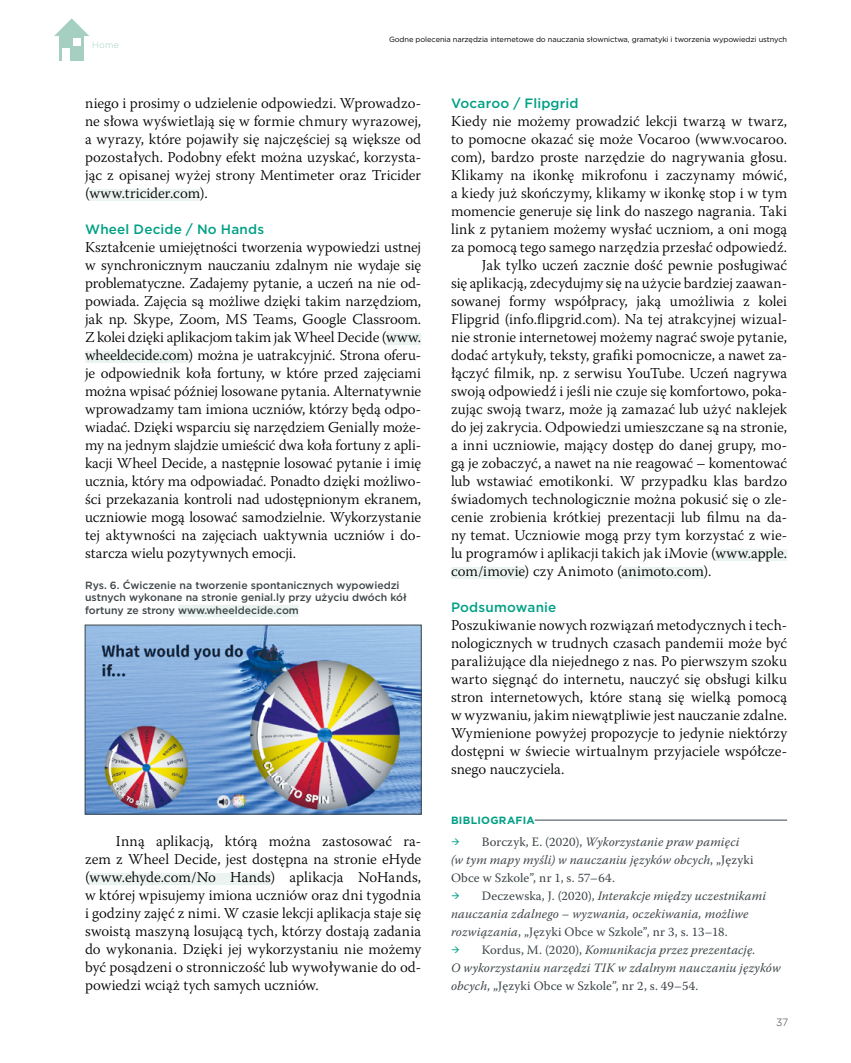
<style>
.page{position:relative;width:851px;height:1063px;background:#fff}
.page>*{position:absolute;margin:0;border:0;box-sizing:border-box;transform-origin:0 0}
.t1{font:300 15px/18px "Warnock Pro";letter-spacing:.005em;color:#000;text-align:justify}
.t2{font:500 13.5px "Gotham";letter-spacing:.015em;color:#00a085}
.t3{font:italic 12.75px/18px "Warnock Pro";letter-spacing:.01em;color:#3d4548}
.t4{font:500 10.5px/12.6px "Gotham";color:#3d4548}
.t5{font:700 10.5px "Gotham";letter-spacing:.025em;color:#00a085}
.t6{font:300 10.5px "Gotham";color:#3d4548}
.t7{font:300 8.85px "Gotham";color:#a4cfc1}
.t8{font:7.5px "Gotham";letter-spacing:-.01em;color:#000}
.s1{font-style:normal}
</style>
<div class="page">
<div style="left:59px;top:36px;width:25px;height:25px;background:#a4cfc1"></div>
<svg style="left:54px;top:18px;width:35px;height:18px"></svg>
<div style="left:73px;top:38px;width:7px;height:8px;background:#fff"></div>
<div style="left:62px;top:48px;width:8px;height:12px;background:#fff"></div>
<div style="left:89px;top:189px;width:111px;height:12px;background:#ebf4f1"></div>
<div style="left:386px;top:333px;width:35px;height:12px;background:#ebf4f1"></div>
<div style="left:85px;top:351px;width:103px;height:12px;background:#ebf4f1"></div>
<div style="left:178px;top:605px;width:121px;height:12px;background:#ebf4f1"></div>
<div style="left:89px;top:873px;width:181px;height:12px;background:#ebf4f1"></div>
<div style="left:715px;top:549px;width:72px;height:12px;background:#ebf4f1"></div>
<div style="left:451px;top:567px;width:73px;height:12px;background:#ebf4f1"></div>
<div style="left:621px;top:567px;width:82px;height:12px;background:#ebf4f1"></div>
<hr style="left:451px;top:820px;width:336px;height:1px;background:#3d4548">
<div style="left:451px;top:810px;width:83px;height:18px;background:#fff"></div>
<img style="left:87px;top:627px;width:332px;height:185px">
<p class="t7" style="left:92px;top:39px;width:28px">Home</p>
<p class="t8" style="left:389px;top:35px;width:399px">Godne polecenia narzędzia internetowe do nauczania słownictwa, gramatyki i tworzenia wypowiedzi ustnych</p>
<p class="t1" style="left:85px;top:94px;width:337px">niego i prosimy o udzielenie odpowiedzi. Wprowadzo&shy;ne słowa wyświetlają się w formie chmury wyrazowej, a wyrazy, które pojawiły się najczęściej są większe od pozostałych. Podobny efekt można uzyskać, korzysta&shy;jąc z opisanej wyżej strony Mentimeter oraz Tricider (www.tricider.com).</p>
<p class="t2" style="left:85px;top:220px;width:181px">Wheel Decide / No Hands</p>
<p class="t1" style="left:85px;top:238px;width:337px">Kształcenie umiejętności tworzenia wypowiedzi ustnej w synchronicznym nauczaniu zdalnym nie wydaje się problematyczne. Zadajemy pytanie, a uczeń na nie od&shy;powiada. Zajęcia są możliwe dzięki takim narzędziom, jak np. Skype, Zoom, MS Teams, Google Classroom.<br>Z kolei dzięki aplikacjom takim jak Wheel Decide (www. wheeldecide.com) można je uatrakcyjnić. Strona oferu&shy;je odpowiednik koła fortuny, w które przed zajęciami można wpisać później losowane pytania. Alternatywnie wprowadzamy tam imiona uczniów, którzy będą odpo&shy;wiadać. Dzięki wsparciu się narzędziem Genially może&shy;my na jednym slajdzie umieścić dwa koła fortuny z apli&shy;kacji Wheel Decide, a następnie losować pytanie i imię ucznia, który ma odpowiadać. Ponadto dzięki możliwo&shy;ści przekazania kontroli nad udostępnionym ekranem, uczniowie mogą losować samodzielnie. Wykorzystanie tej aktywności na zajęciach uaktywnia uczniów i do&shy;starcza wielu pozytywnych emocji.</p>
<p class="t4" style="left:85px;top:578px;width:323px">Rys. 6. Ćwiczenie na tworzenie spontanicznych wypowiedzi ustnych wykonane na stronie genial.ly przy użyciu dwóch kół fortuny ze strony www.wheeldecide.com</p>
<p class="t1" style="left:85px;top:832px;width:337px;text-indent:31px">Inną aplikacją, którą można zastosować ra&shy;zem z Wheel Decide, jest dostępna na stronie eHyde (www.ehyde.com/No Hands) aplikacja NoHands, w której wpisujemy imiona uczniów oraz dni tygodnia i godziny zajęć z nimi. W czasie lekcji aplikacja staje się swoistą maszyną losującą tych, którzy dostają zadania do wykonania. Dzięki jej wykorzystaniu nie możemy być posądzeni o stronniczość lub wywoływanie do od&shy;powiedzi wciąż tych samych uczniów.</p>
<p class="t2" style="left:451px;top:94px;width:129px">Vocaroo / Flipgrid</p>
<p class="t1" style="left:451px;top:112px;width:337px">Kiedy nie możemy prowadzić lekcji twarzą w twarz,</p>
<p class="t1" style="left:451px;top:130px;width:337px">to pomocne okazać się może Vocaroo (www.vocaroo.</p>
<p class="t1" style="left:451px;top:148px;width:337px">com), bardzo proste narzędzie do nagrywania głosu.</p>
<p class="t1" style="left:451px;top:166px;width:337px">Klikamy na ikonkę mikrofonu i zaczynamy mówić,</p>
<p class="t1" style="left:451px;top:184px;width:337px">a kiedy już skończymy, klikamy w ikonkę stop i w tym</p>
<p class="t1" style="left:451px;top:202px;width:337px">momencie generuje się link do naszego nagrania. Taki</p>
<p class="t1" style="left:451px;top:220px;width:337px">link z pytaniem możemy wysłać uczniom, a oni mogą</p>
<p class="t1" style="left:451px;top:238px;width:337px">za pomocą tego samego narzędzia przesłać odpowiedź.</p>
<p class="t1" style="left:482px;top:256px;width:307px">Jak tylko uczeń zacznie dość pewnie posługiwać</p>
<p class="t1" style="left:451px;top:274px;width:337px">się aplikacją, zdecydujmy się na użycie bardziej zaawan-</p>
<p class="t1" style="left:451px;top:292px;width:337px">sowanej formy współpracy, jaką umożliwia z kolei</p>
<p class="t1" style="left:451px;top:310px;width:337px">Flipgrid (info.flipgrid.com). Na tej atrakcyjnej wizual-</p>
<p class="t1" style="left:451px;top:328px;width:337px">nie stronie internetowej możemy nagrać swoje pytanie,</p>
<p class="t1" style="left:451px;top:346px;width:337px">dodać artykuły, teksty, grafiki pomocnicze, a nawet za-</p>
<p class="t1" style="left:451px;top:364px;width:337px">łączyć filmik, np. z serwisu YouTube. Uczeń nagrywa</p>
<p class="t1" style="left:451px;top:382px;width:337px">swoją odpowiedź i jeśli nie czuje się komfortowo, poka-</p>
<p class="t1" style="left:451px;top:400px;width:337px">zując swoją twarz, może ją zamazać lub użyć naklejek</p>
<p class="t1" style="left:451px;top:418px;width:337px">do jej zakrycia. Odpowiedzi umieszczane są na stronie,</p>
<p class="t1" style="left:451px;top:436px;width:337px">a inni uczniowie, mający dostęp do danej grupy, mo-</p>
<p class="t1" style="left:451px;top:454px;width:337px">gą je zobaczyć, a nawet na nie reagować – komentować</p>
<p class="t1" style="left:451px;top:472px;width:337px">lub wstawiać emotikonki. W przypadku klas bardzo</p>
<p class="t1" style="left:451px;top:490px;width:337px">świadomych technologicznie można pokusić się o zle-</p>
<p class="t1" style="left:451px;top:508px;width:337px">cenie zrobienia krótkiej prezentacji lub filmu na da-</p>
<p class="t1" style="left:451px;top:526px;width:337px">ny temat. Uczniowie mogą przy tym korzystać z wie-</p>
<p class="t1" style="left:451px;top:544px;width:337px">lu programów i aplikacji takich jak iMovie (www.apple.</p>
<p class="t1" style="left:451px;top:562px;width:262px">com/imovie) czy Animoto (animoto.com).</p>
<p class="t2" style="left:451px;top:598px;width:107px">Podsumowanie</p>
<p class="t1" style="left:451px;top:616px;width:337px">Poszukiwanie nowych rozwiązań metodycznych i tech&shy;nologicznych w trudnych czasach pandemii może być paraliżujące dla niejednego z nas. Po pierwszym szoku warto sięgnąć do internetu, nauczyć się obsługi kilku stron internetowych, które staną się wielką pomocą w wyzwaniu, jakim niewątpliwie jest nauczanie zdalne.<br>Wymienione powyżej propozycje to jedynie niektórzy dostępni w świecie wirtualnym przyjaciele współcze&shy;snego nauczyciela.</p>
<p class="t5" style="left:451px;top:813px;width:85px">BIBLIOGRAFIA</p>
<p class="t3" style="left:451px;top:833px;width:304px;text-indent:31px"><span class="s1">Borczyk, E. (2020),</span> Wykorzystanie praw pamięci (w tym mapy myśli) w nauczaniu języków obcych<span class="s1">, „Języki<br>Obce w Szkole”, nr 1, s. 57–64.</span></p>
<p class="t3" style="left:451px;top:887px;width:316px;text-indent:31px"><span class="s1">Deczewska, J. (2020),</span> Interakcje między uczestnikami nauczania zdalnego – wyzwania, oczekiwania, możliwe rozwiązania<span class="s1">, „Języki Obce w Szkole”, nr 3, s. 13–18.</span></p>
<p class="t3" style="left:451px;top:941px;width:331px;text-indent:31px"><span class="s1">Kordus, M. (2020),</span> Komunikacja przez prezentację.<br>O wykorzystaniu narzędzi TIK w zdalnym nauczaniu języków obcych<span class="s1">, „Języki Obce w Szkole”, nr 2, s. 49–54.</span></p>
<p class="t6" style="left:776px;top:1016px;width:14px">37</p>
</div>
